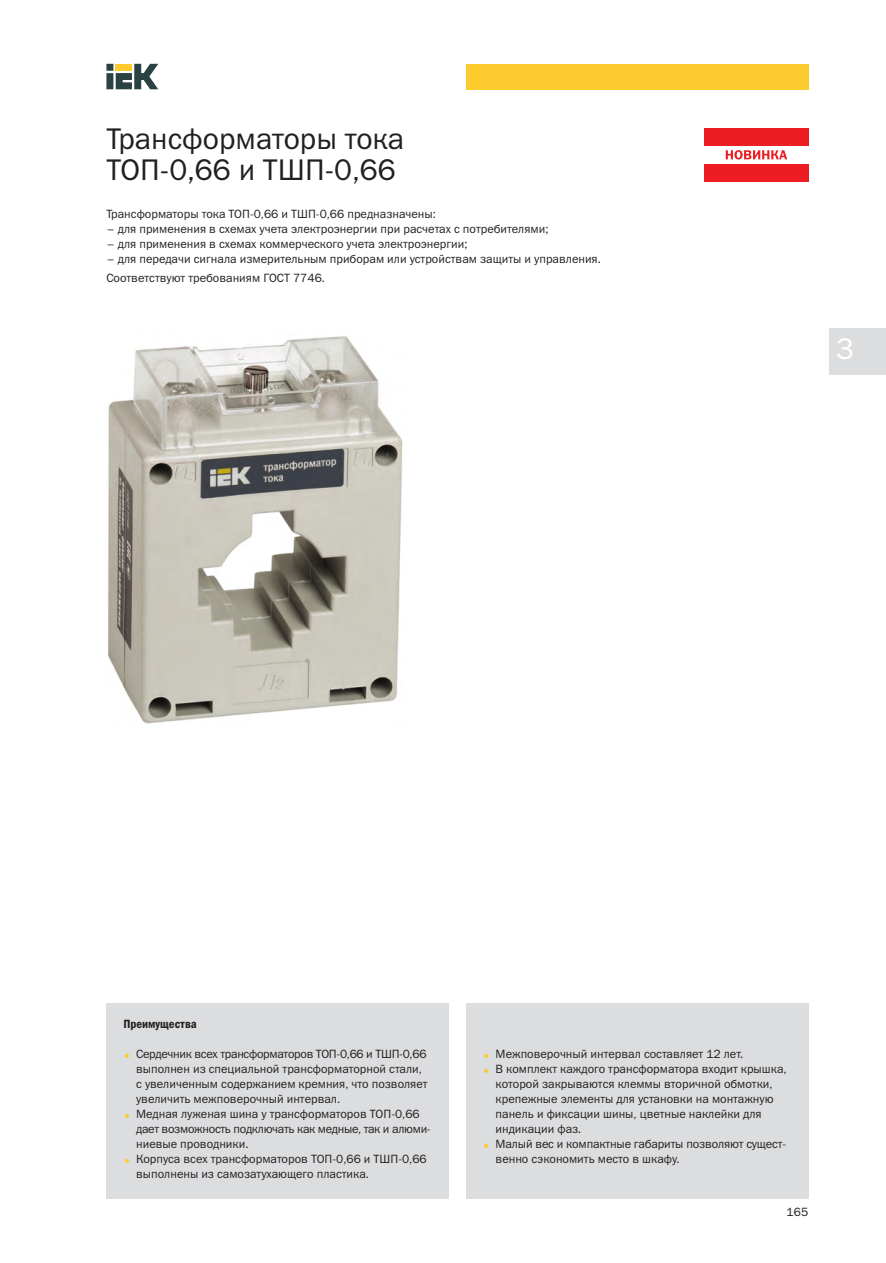
<style>
.page{position:relative;width:886px;height:1263px;background:#fff}
.page>*{position:absolute;margin:0;border:0;box-sizing:border-box;transform-origin:0 0}
.t1{font:30px/31.5px "Franklin Gothic Book C";color:#231f20}
.t2{font:30px "Franklin Gothic Book C";color:#fff}
.t3{font:12px/15px "Franklin Gothic Book C";color:#231f20}
.t4{font:12px "Franklin Gothic Demi Cond C";color:#231f20}
.s1{color:#fecb2f}
</style>
<div class="page">
<hr style="left:0;top:0;width:1px;height:1263px;background:#dcdddf">
<svg style="left:106px;top:64px;width:52px;height:25px"></svg>
<div style="left:466px;top:64px;width:342px;height:25px;background:#fecb2f"></div>
<div style="left:829px;top:328px;width:57px;height:47px;background:#dcdddf"></div>
<img style="left:108px;top:336px;width:295px;height:388px">
<div style="left:106px;top:1003px;width:343px;height:195px;background:#dcdddf"></div>
<div style="left:466px;top:1003px;width:342px;height:195px;background:#dcdddf"></div>
<div style="left:704px;top:128px;width:104px;height:18px;background:#ee1d23"></div>
<div style="left:704px;top:164px;width:104px;height:17px;background:#ee1d23"></div>
<svg style="left:725px;top:150px;width:62px;height:9px"></svg>
<h1 class="t1" style="left:106px;top:125px;width:299px">Трансформаторы тока<br>ТОП-0,66 и ТШП-0,66</h1>
<p class="t3" style="left:106px;top:207px;width:331px">Трансформаторы тока ТОП-0,66 и ТШП-0,66 предназначены:</p>
<p class="t3" style="left:106px;top:222px;width:443px">– для применения в схемах учета электроэнергии при расчетах с потребителями;</p>
<p class="t3" style="left:106px;top:237px;width:363px">– для применения в схемах коммерческого учета электроэнергии;</p>
<p class="t3" style="left:106px;top:250px;width:496px;line-height:19.2px">– для передачи сигнала измерительным приборам или устройствам защиты и управления.<br>Соответствуют требованиям ГОСТ 7746.</p>
<h1 class="t2" style="left:836px;top:339px;width:19px">3</h1>
<p class="t4" style="left:123px;top:1017px;width:75px">Преимущества</p>
<p class="t3" style="left:136px;top:1048px;width:293px;text-indent:-13px"><span class="s1">•</span> Сердечник всех трансформаторов ТОП-0,66 и ТШП-0,66 выполнен из специальной трансформаторной стали, с увеличенным содержанием кремния, что позволяет увеличить межповерочный интервал.</p>
<p class="t3" style="left:136px;top:1108px;width:296px;text-indent:-13px"><span class="s1">•</span> Медная луженая шина у трансформаторов ТОП-0,66 дает возможность подключать как медные, так и алюми - ниевые проводники.</p>
<p class="t3" style="left:136px;top:1153px;width:292px;text-indent:-13px"><span class="s1">•</span> Корпуса всех трансформаторов ТОП-0,66 и ТШП-0,66 выполнены из самозатухающего пластика.</p>
<p class="t3" style="left:483px;top:1047px;width:262px"><span class="s1">•</span> Межповерочный интервал составляет 12 лет.</p>
<p class="t3" style="left:495px;top:1062px;width:292px;text-indent:-13px"><span class="s1">•</span> В комплект каждого трансформатора входит крышка, которой закрываются клеммы вторичной обмотки, крепежные элементы для установки на монтажную панель и фиксации шины, цветные наклейки для инди кации фаз.</p>
<p class="t3" style="left:495px;top:1137px;width:292px;text-indent:-13px"><span class="s1">•</span> Малый вес и компактные габариты позволяют сущест - венно сэкономить место в шкафу.</p>
<p class="t3" style="left:786px;top:1205px;width:23px">165</p>
</div>
